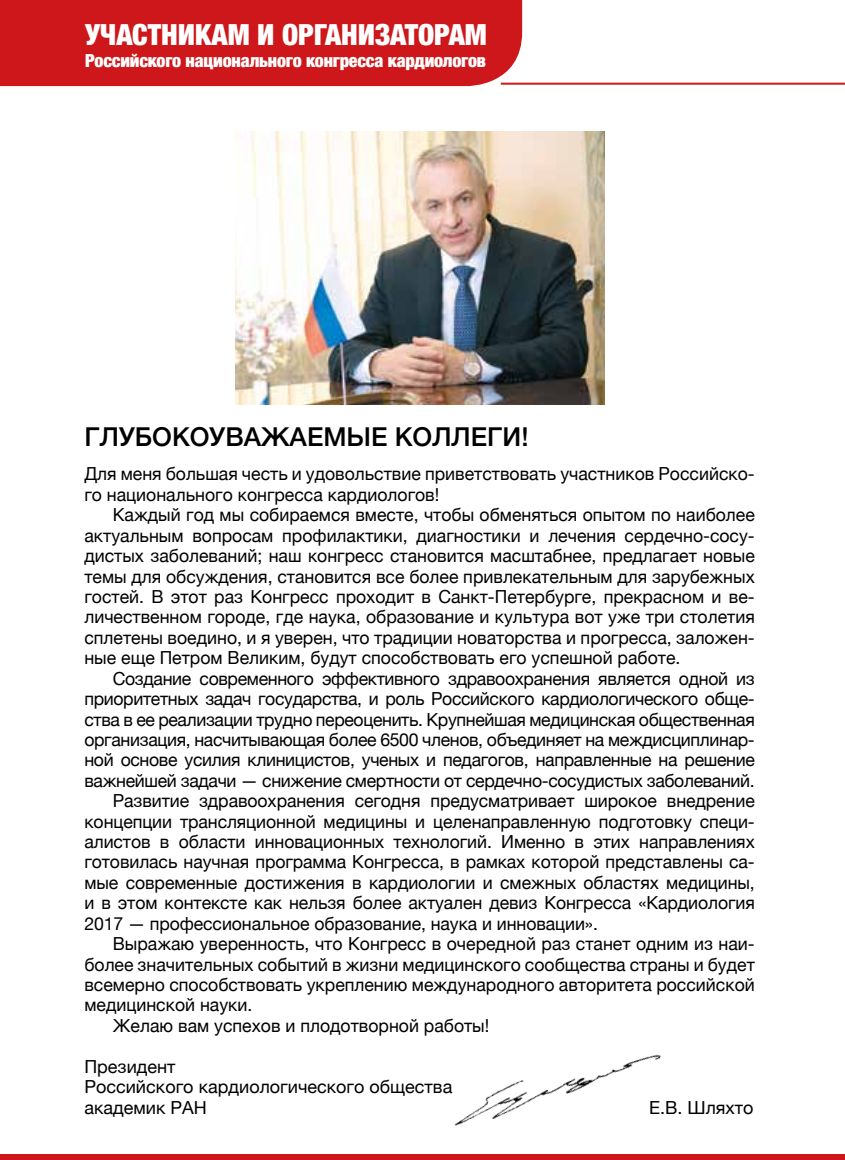
<style>
.page{position:relative;width:845px;height:1160px;background:#fff}
.page>*{position:absolute;margin:0;border:0;box-sizing:border-box;transform-origin:0 0}
.t1{font:900 condensed 29px "Helvetica Neue";color:#fff}
.t2{font:500 26px "Helvetica Neue";color:#000}
.t3{font:18px/20.4px "Helvetica Neue";letter-spacing:-.005em;color:#000}
.t4{font:900 condensed 18px "Helvetica Neue";letter-spacing:-.01em;color:#fff}
</style>
<div class="page">
<div style="left:0;top:1154px;width:844px;height:5px;background:#cd171a"></div>
<div style="left:0;top:0;width:522px;height:86px;background:#cd171a"></div>
<hr style="left:500px;top:83px;width:344px;height:2px;background:#cd171a">
<img style="left:235px;top:132px;width:368px;height:272px">
<img style="left:454px;top:1054px;width:207px;height:72px">
<h1 class="t1" style="left:85px;top:11px;width:403px">УЧАСТНИКАМ И ОРГАНИЗАТОРАМ</h1>
<p class="t4" style="left:85px;top:46px;width:402px">Российского национального конгресса кардиологов</p>
<h2 class="t2" style="left:84px;top:415px;width:445px">ГЛУБОКОУВАЖАЕМЫЕ КОЛЛЕГИ!</h2>
<p class="t3" style="left:84px;top:465px;width:671px">Для меня большая честь и удовольствие приветствовать участников Российско&shy;го национального конгресса кардиологов!</p>
<p class="t3" style="left:84px;top:505px;width:671px;text-align:justify;text-indent:28px">Каждый год мы собираемся вместе, чтобы обменяться опытом по наиболее актуальным вопросам профилактики, диагностики и лечения сердечно-сосу&shy;дистых заболеваний; наш конгресс становится масштабнее, предлагает новые темы для обсуждения, становится все более привлекательным для зарубежных гостей. В этот раз Конгресс проходит в Санкт-Петербурге, прекрасном и ве&shy;личественном городе, где наука, образование и культура вот уже три столетия сплетены воедино, и я уверен, что традиции новаторства и прогресса, заложен&shy;ные еще Петром Великим, будут способствовать его успешной работе.</p>
<p class="t3" style="left:113px;top:669px;width:643px">Создание современного эффективного здравоохранения является одной из</p>
<p class="t3" style="left:84px;top:689px;width:671px">приоритетных задач государства, и роль Российского кардиологического обще-</p>
<p class="t3" style="left:84px;top:710px;width:671px">ства в ее реализации трудно переоценить. Крупнейшая медицинская общественная</p>
<p class="t3" style="left:84px;top:730px;width:671px">организация, насчитывающая более 6500 членов, объединяет на междисциплинар-</p>
<p class="t3" style="left:84px;top:750px;width:671px">ной основе усилия клиницистов, ученых и педагогов, направленные на решение</p>
<p class="t3" style="left:84px;top:771px;width:671px">важнейшей задачи — снижение смертности от сердечно-сосудистых заболеваний.</p>
<p class="t3" style="left:113px;top:791px;width:643px">Развитие здравоохранения сегодня предусматривает широкое внедрение</p>
<p class="t3" style="left:84px;top:812px;width:671px">концепции трансляционной медицины и целенаправленную подготовку специ-</p>
<p class="t3" style="left:84px;top:832px;width:671px">алистов в области инновационных технологий. Именно в этих направлениях</p>
<p class="t3" style="left:84px;top:852px;width:671px">готовилась научная программа Конгресса, в рамках которой представлены са-</p>
<p class="t3" style="left:84px;top:873px;width:671px">мые современные достижения в кардиологии и смежных областях медицины,</p>
<p class="t3" style="left:84px;top:893px;width:671px">и в этом контексте как нельзя более актуален девиз Конгресса «Кардиология</p>
<p class="t3" style="left:84px;top:914px;width:514px">2017 — профессиональное образование, наука и инновации».</p>
<p class="t3" style="left:113px;top:934px;width:643px">Выражаю уверенность, что Конгресс в очередной раз станет одним из наи-</p>
<p class="t3" style="left:84px;top:954px;width:671px">более значительных событий в жизни медицинского сообщества страны и будет</p>
<p class="t3" style="left:84px;top:975px;width:671px">всемерно способствовать укреплению международного авторитета российской</p>
<p class="t3" style="left:84px;top:995px;width:169px">медицинской науки.</p>
<p class="t3" style="left:113px;top:1016px;width:378px">Желаю вам успехов и плодотворной работы!</p>
<p class="t3" style="left:84px;top:1056px;width:369px">Президент<br>Российского кардиологического общества академик РАН</p>
<p class="t3" style="left:648px;top:1097px;width:106px">Е.В. Шляхто</p>
</div>
